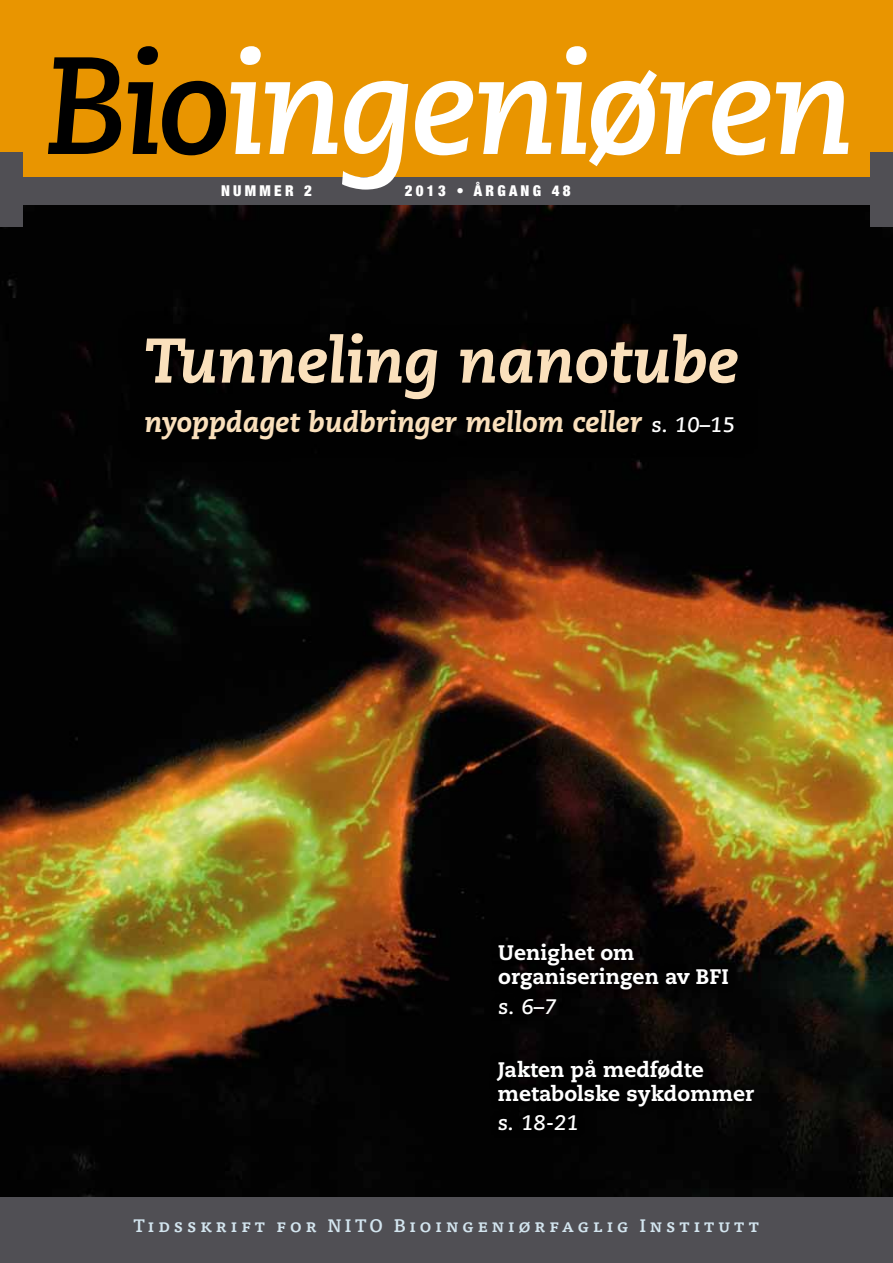
<style>
.page{position:relative;width:893px;height:1263px;background:#fff}
.page>*{position:absolute;margin:0;border:0;box-sizing:border-box;transform-origin:0 0}
.t1{font:italic 700 138px "Caecilia LT Std";letter-spacing:-.035em;color:#fff}
.t2{font:italic 800 63px "Caecilia LT Std";color:#fae0bc}
.t3{font:italic 800 28.5px "Caecilia LT Std";color:#fae0bc}
.t4{font:800 21px/24px "Caecilia LT Std";color:#fff}
.t5{font:italic 700 21px "Caecilia LT Std";color:#fff}
.t6{font:500 18px "Tisa Pro";letter-spacing:.19em;color:#d3e5ef}
.t7{font:900 condensed 15px "Helvetica Neue LT Pro";letter-spacing:.22em;color:#fff}
.s1{color:#000}
.s2{font-weight:700;font-size:21px;color:#fff}
</style>
<div class="page">
<div style="left:0;top:133px;width:893px;height:1130px;background:#504f54"></div>
<img style="left:0;top:205px;width:893px;height:991px">
<div style="left:0;top:0;width:893px;height:203px;background:#e99500"></div>
<div style="left:0;top:177px;width:893px;height:27px;background:#504f54"></div>
<div style="left:0;top:153px;width:23px;height:74px;background:#504f54"></div>
<div style="left:870px;top:153px;width:23px;height:74px;background:#504f54"></div>
<div style="left:114px;top:302px;width:646px;height:160px;background:#000"></div>
<div style="left:486px;top:1049px;width:275px;height:89px;background:#000"></div>
<div style="left:488px;top:934px;width:246px;height:86px;background:#000"></div>
<h1 class="t1" style="left:45px;top:25px;width:811px"><span class="s1">Bio</span>ingeniøren</h1>
<p class="t7" style="left:221px;top:182px;width:92px">NUMMER 2</p>
<p class="t7" style="left:405px;top:182px;width:167px">2013 • ÅRGANG 48</p>
<h2 class="t2" style="left:145px;top:323px;width:595px">Tunneling nanotube</h2>
<h3 class="t3" style="left:145px;top:405px;width:592px">nyoppdaget budbringer mellom celler <span class="s2">s. 10–15</span></h3>
<p class="t4" style="left:498px;top:941px;width:232px">Uenighet om organiseringen av BFI</p>
<p class="t5" style="left:498px;top:994px;width:60px">s. 6–7</p>
<p class="t4" style="left:498px;top:1057px;width:258px">Jakten på medfødte metabolske sykdommer</p>
<p class="t5" style="left:498px;top:1111px;width:83px">s. 18-21</p>
<p class="t6" style="left:134px;top:1212px;width:627px">Tidsskrift for NITO Bioingeniørfaglig Institutt</p>
</div>
